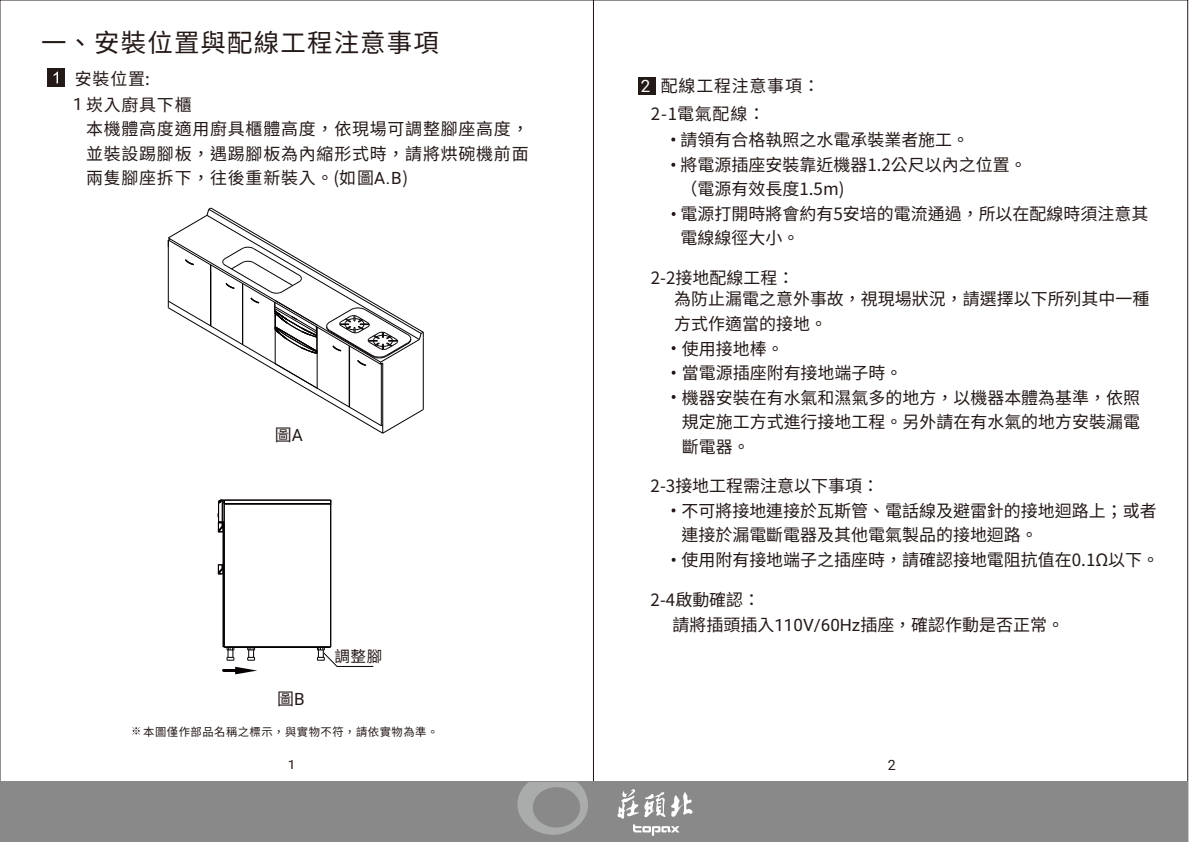
<style>
.page{position:relative;width:1191px;height:842px;background:#fff}
.page>*{position:absolute;margin:0;border:0;box-sizing:border-box;transform-origin:0 0}
.t1{font:25.5px "Source Han Sans TW";letter-spacing:.045em;color:#231916}
.t2{font:17px/24.6px "Source Han Sans TW";color:#231916}
.t3{font:17px/26.2px "Source Han Sans TW";letter-spacing:.045em;color:#231916}
.t4{font:17px "Roboto";color:#fff}
.t5{font:15.6px "Source Han Sans TW";color:#231916}
.t6{font:14.1px "Roboto";color:#231916}
.t7{font:12.4px "Roboto";color:#231916;scale:1.12 1}
.t8{font:11.3px "Source Han Sans TW";letter-spacing:.045em;color:#231916}
.s1{font-family:"Roboto"}
</style>
<div class="page">
<div style="left:47px;top:69px;width:18px;height:18px;background:#231916"></div>
<svg style="left:54px;top:72px;width:4px;height:11px"></svg>
<svg style="left:168px;top:208px;width:256px;height:226px"></svg>
<hr style="left:224px;top:500px;width:107px;height:1px;background:#050101">
<hr style="left:224px;top:503px;width:106px;height:1px;background:#050101">
<hr style="left:224px;top:504px;width:106px;height:1px;background:#050101">
<hr style="left:330px;top:504px;width:1px;height:143px;background:#050101">
<hr style="left:223px;top:523px;width:1px;height:41px;background:#050101">
<hr style="left:224px;top:523px;width:1px;height:41px;background:#050101">
<hr style="left:226px;top:647px;width:100px;height:1px;background:#050101">
<svg style="left:218px;top:499px;width:7px;height:34px"></svg>
<hr style="left:223px;top:565px;width:1px;height:81px;background:#050101">
<hr style="left:224px;top:565px;width:1px;height:81px;background:#050101">
<svg style="left:218px;top:558px;width:7px;height:17px"></svg>
<svg style="left:223px;top:646px;width:12px;height:15px"></svg>
<svg style="left:314px;top:646px;width:60px;height:21px"></svg>
<svg style="left:247px;top:648px;width:8px;height:13px"></svg>
<svg style="left:222px;top:667px;width:35px;height:7px"></svg>
<svg style="left:132px;top:727px;width:8px;height:8px"></svg>
<div style="left:0;top:782px;width:594px;height:60px;background:#898989"></div>
<svg style="left:517px;top:782px;width:71px;height:53px"></svg>
<svg style="left:671px;top:138px;width:4px;height:3px"></svg>
<svg style="left:671px;top:163px;width:4px;height:4px"></svg>
<svg style="left:671px;top:212px;width:4px;height:4px"></svg>
<div style="left:638px;top:77px;width:18px;height:18px;background:#231916"></div>
<svg style="left:671px;top:346px;width:4px;height:4px"></svg>
<svg style="left:671px;top:371px;width:4px;height:4px"></svg>
<svg style="left:671px;top:395px;width:4px;height:4px"></svg>
<svg style="left:671px;top:508px;width:4px;height:4px"></svg>
<svg style="left:671px;top:558px;width:4px;height:4px"></svg>
<div style="left:593px;top:782px;width:594px;height:60px;background:#898989"></div>
<svg style="left:617px;top:789px;width:75px;height:47px"></svg>
<h1 class="t1" style="left:41px;top:30px;width:399px">⼀、安裝位置與配線⼯程注意事項</h1>
<p class="t3" style="left:73px;top:65px;width:120px">安裝位置:<br><span class="s1">1</span>崁⼊廚具下櫃</p>
<p class="t2" style="left:86px;top:116px;width:444px;text-align:justify">本機體⾼度適⽤廚具櫃體⾼度，依現場可調整腳座⾼度，並裝設踢腳板，遇踢腳板為內縮形式時，請將烘碗機前⾯兩隻腳座拆下，往後重新裝⼊。(如圖<span class="s1">A.B</span>)</p>
<p class="t2" style="left:275px;top:422px;width:30px">圖<span class="s1">A</span></p>
<p class="t5" style="left:334px;top:648px;width:50px">調整腳</p>
<p class="t2" style="left:277px;top:686px;width:29px">圖<span class="s1">B</span></p>
<p class="t8" style="left:143px;top:726px;width:296px">本圖僅作部品名稱之標⽰，與實物不符，請依實物為準。</p>
<p class="t7" style="left:288px;top:760px;width:8px">1</p>
<p class="t3" style="left:651px;top:71px;width:170px;line-height:27.9px;text-indent:10px">配線⼯程注意事項：<br>2-1電氣配線：</p>
<p class="t2" style="left:680px;top:127px;width:469px">請領有合格執照之⽔電承裝業者施⼯。<br>將電源插座安裝靠近機器1.2公尺以內之位置。<br>（電源有效⻑度1.5m)<br>電源打開時將會約有5安培的電流通過，所以在配線時須注意其電線線徑⼤⼩。</p>
<p class="t4" style="left:641px;top:79px;width:11px">2</p>
<p class="t2" style="left:651px;top:265px;width:145px">2-2接地配線⼯程：</p>
<p class="t2" style="left:674px;top:287px;width:477px">為防⽌漏電之意外事故，視現場狀況，請選擇以下所列其中⼀種</p>
<p class="t2" style="left:674px;top:311px;width:154px">⽅式作適當的接地。</p>
<p class="t2" style="left:682px;top:336px;width:103px">使⽤接地棒。</p>
<p class="t2" style="left:682px;top:360px;width:222px">當電源插座附有接地端⼦時。</p>
<p class="t2" style="left:682px;top:385px;width:460px">機器安裝在有⽔氣和濕氣多的地⽅，以機器本體為基準，依照</p>
<p class="t2" style="left:682px;top:409px;width:460px">規定施⼯⽅式進⾏接地⼯程。另外請在有⽔氣的地⽅安裝漏電</p>
<p class="t2" style="left:682px;top:434px;width:69px">斷電器。</p>
<p class="t2" style="left:681px;top:473px;width:479px;text-indent:-31px">2-3接地⼯程需注意以下事項：<br>不可將接地連接於⽡斯管、電話線及避雷針的接地迴路上；或者連接於漏電斷電器及其他電氣製品的接地迴路。<br>使⽤附有接地端⼦之插座時，請確認接地電阻抗值在0.1Ω以下。</p>
<p class="t2" style="left:672px;top:587px;width:393px;text-indent:-22px">2-4啟動確認：<br>請將插頭插⼊<span class="s1">110V/60Hz</span>插座，確認作動是否正常。</p>
<p class="t6" style="left:887px;top:760px;width:9px">2</p>
</div>
